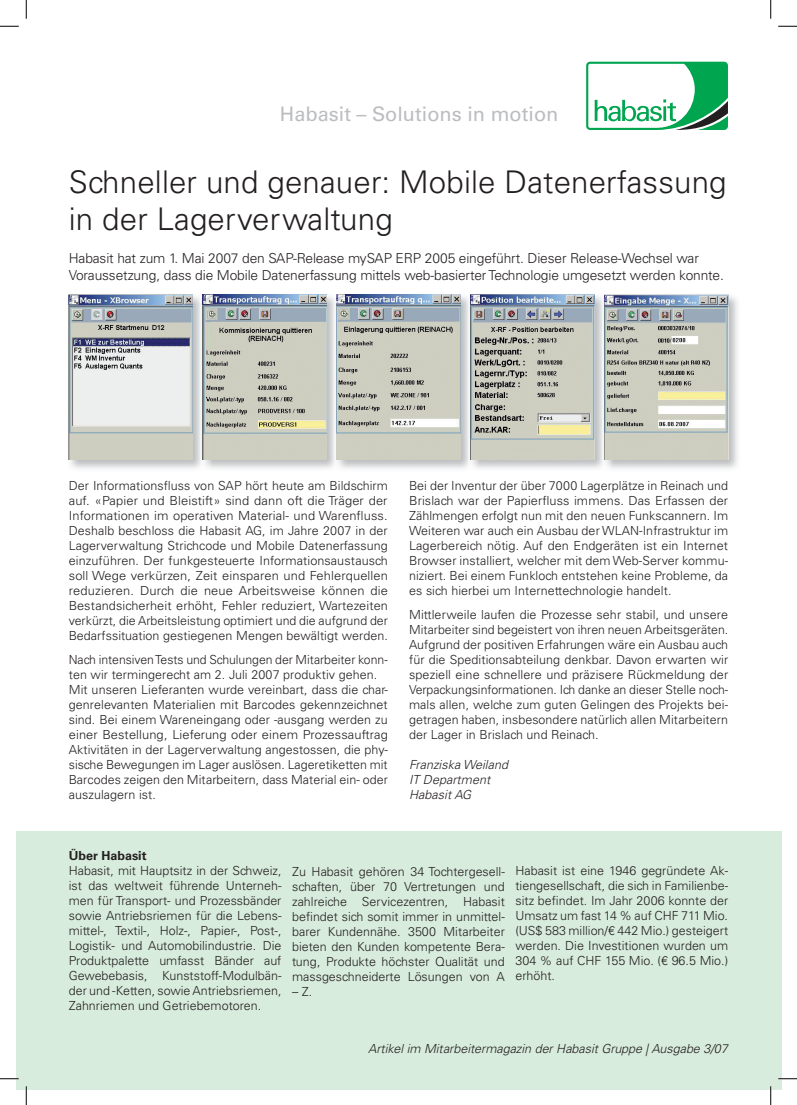
<style>
.page{position:relative;width:797px;height:1105px;background:#fff}
.page>*{position:absolute;margin:0;border:0;box-sizing:border-box;transform-origin:0 0}
.t1{font:300 31.25px/37.5px "Univers LT";letter-spacing:.005em;color:#231f20}
.t2{font:20px "Univers LT";color:#bcbdc0}
.t3{font:300 13.75px/17.5px "Univers LT";letter-spacing:-.01em;color:#231f20}
.t4{font:300 12.5px/15px "Univers LT";letter-spacing:.005em;color:#231f20;text-align:justify}
.t5{font:italic 300 12.5px/15px "Univers LT";color:#231f20}
.t6{font:700 12.5px "Univers LT";color:#231f20}
</style>
<div class="page">
<div style="left:16px;top:831px;width:765px;height:258px;background:#d8ecdd"></div>
<svg style="left:586px;top:62px;width:142px;height:68px"></svg>
<img style="left:68px;top:294px;width:400px;height:175px">
<img style="left:209px;top:295px;width:117px;height:164px">
<img style="left:334px;top:294px;width:8px;height:175px">
<img style="left:336px;top:295px;width:124px;height:164px">
<img style="left:201px;top:294px;width:8px;height:175px">
<img style="left:68px;top:295px;width:124px;height:164px">
<img style="left:477px;top:294px;width:125px;height:175px">
<img style="left:468px;top:294px;width:9px;height:174px">
<img style="left:470px;top:295px;width:124px;height:164px">
<img style="left:611px;top:294px;width:127px;height:175px">
<img style="left:602px;top:294px;width:9px;height:174px">
<img style="left:604px;top:295px;width:124px;height:164px">
<svg style="left:0;top:25px;width:19px;height:2px"></svg>
<svg style="left:778px;top:25px;width:19px;height:2px"></svg>
<svg style="left:0;top:1078px;width:19px;height:1px"></svg>
<svg style="left:778px;top:1078px;width:19px;height:1px"></svg>
<svg style="left:25px;top:0;width:2px;height:19px"></svg>
<svg style="left:25px;top:1086px;width:2px;height:19px"></svg>
<svg style="left:770px;top:0;width:1px;height:19px"></svg>
<svg style="left:770px;top:1086px;width:1px;height:19px"></svg>
<h2 class="t2" style="left:280px;top:102px;width:280px">Habasit – Solutions in motion</h2>
<h1 class="t1" style="left:69px;top:163px;width:659px">Schneller und genauer: Mobile Datenerfassung in der Lagerverwaltung</h1>
<p class="t3" style="left:69px;top:249px;width:656px">Habasit hat zum 1. Mai 2007 den SAP-Release mySAP ERP 2005 eingeführt. Dieser Release-Wechsel war<br>Voraussetzung, dass die Mobile Datenerfassung mittels web-basierter Technologie umgesetzt werden konnte.</p>
<p class="t4" style="left:69px;top:478px;width:321px">Der Informationsfluss von SAP hört heute am Bildschirm auf. «Papier und Bleistift» sind dann oft die Träger der Informationen im operativen Material- und Warenfluss.<br>Deshalb beschloss die Habasit AG, im Jahre 2007 in der Lagerverwaltung Strichcode und Mobile Datenerfassung einzuführen. Der funkgesteuerte Informationsaustausch soll Wege verkürzen, Zeit einsparen und Fehlerquellen reduzieren. Durch die neue Arbeitsweise können die Bestandsicherheit erhöht, Fehler reduziert, Wartezeiten verkürzt, die Arbeitsleistung optimiert und die aufgrund der Bedarfssituation gestiegenen Mengen bewältigt werden.</p>
<p class="t4" style="left:69px;top:652px;width:321px;text-align:left">Nach intensiven Tests und Schulungen der Mitarbeiter konn&shy;ten wir termingerecht am 2. Juli 2007 produktiv gehen.<br>Mit unseren Lieferanten wurde vereinbart, dass die char&shy;genrelevanten Materialien mit Barcodes gekennzeichnet sind. Bei einem Wareneingang oder -ausgang werden zu einer Bestellung, Lieferung oder einem Prozessauftrag Aktivitäten in der Lagerverwaltung angestossen, die phy&shy;sische Bewegungen im Lager auslösen. Lageretiketten mit Barcodes zeigen den Mitarbeitern, dass Material ein- oder auszulagern ist.</p>
<p class="t4" style="left:409px;top:478px;width:320px">Bei der Inventur der über 7000 Lagerplätze in Reinach und Brislach war der Papierfluss immens. Das Erfassen der Zählmengen erfolgt nun mit den neuen Funkscannern. Im Weiteren war auch ein Ausbau der WLAN-Infrastruktur im Lagerbereich nötig. Auf den Endgeräten ist ein Internet Browser installiert, welcher mit dem Web-Server kommu&shy;niziert. Bei einem Funkloch entstehen keine Probleme, da es sich hierbei um Internettechnologie handelt.</p>
<p class="t4" style="left:409px;top:607px;width:321px">Mittlerweile laufen die Prozesse sehr stabil, und unsere Mitarbeiter sind begeistert von ihren neuen Arbeitsgeräten.<br>Aufgrund der positiven Erfahrungen wäre ein Ausbau auch für die Speditionsabteilung denkbar. Davon erwarten wir speziell eine schnellere und präzisere Rückmeldung der Verpackungsinformationen. Ich danke an dieser Stelle noch&shy;mals allen, welche zum guten Gelingen des Projekts bei&shy;getragen haben, insbesondere natürlich allen Mitarbeitern der Lager in Brislach und Reinach.</p>
<p class="t5" style="left:409px;top:757px;width:100px">Franziska Weiland<br>IT Department<br>Habasit AG</p>
<p class="t6" style="left:69px;top:848px;width:79px">Über Habasit</p>
<p class="t4" style="left:69px;top:863px;width:214px">Habasit, mit Hauptsitz in der Schweiz, ist das weltweit führende Unterneh&shy;men für Transport- und Prozessbänder sowie Antriebsriemen für die Lebens&shy;mittel-, Textil-, Holz-, Papier-, Post-, Logistik- und Automobilindustrie. Die Produktpalette umfasst Bänder auf Gewebebasis, Kunststoff-Modulbän&shy;der und -Ketten, sowie Antriebsriemen, Zahnriemen und Getriebemotoren.</p>
<p class="t4" style="left:292px;top:864px;width:214px">Zu Habasit gehören 34 Tochtergesell&shy;schaften, über 70 Vertretungen und zahlreiche Servicezentren, Habasit befindet sich somit immer in unmittel&shy;barer Kundennähe. 3500 Mitarbeiter bieten den Kunden kompetente Bera&shy;tung, Produkte höchster Qualität und massgeschneiderte Lösungen von A</p>
<p class="t4" style="left:292px;top:984px;width:22px">– Z.</p>
<p class="t4" style="left:515px;top:863px;width:214px">Habasit ist eine 1946 gegründete Ak&shy;tiengesellschaft, die sich in Familienbe&shy;sitz befindet. Im Jahr 2006 konnte der Umsatz um fast 14 % auf CHF 711 Mio. (US$ 583 million/€ 442 Mio.) gesteigert werden. Die Investitionen wurden um 304 % auf CHF 155 Mio. (€ 96.5 Mio.) erhöht.</p>
<p class="t5" style="left:368px;top:1041px;width:361px">Artikel im Mitarbeitermagazin der Habasit Gruppe | Ausgabe 3/07</p>
</div>
